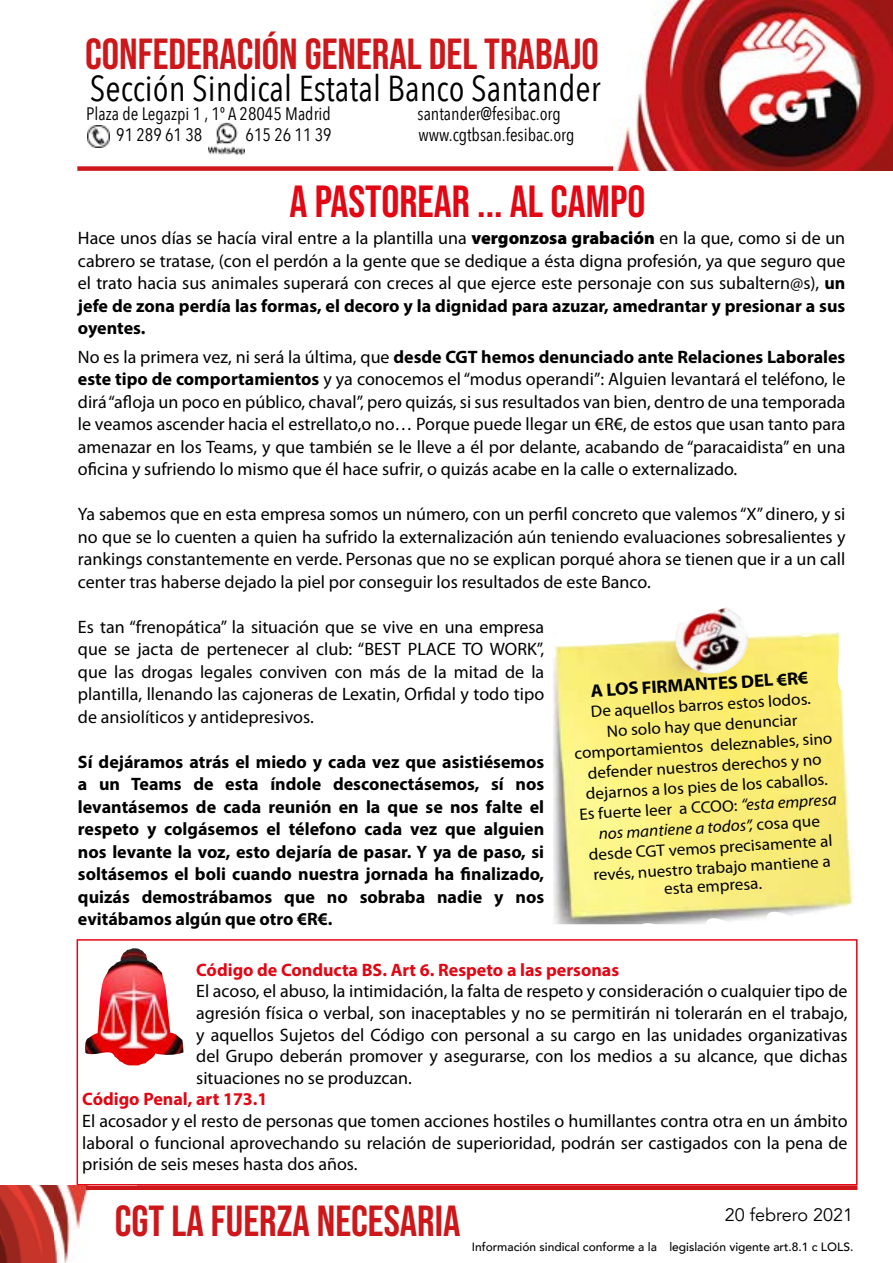
<style>
.page{position:relative;width:893px;height:1263px;background:#fff}
.page>*{position:absolute;margin:0;border:0;box-sizing:border-box;transform-origin:0 0}
.t1{font:45px "Bebas Neue";color:#e30613}
.t2{font:43.5px "Bebas Neue";color:#cd171a}
.t3{font:36px "Avenir Next Condensed";color:#000}
.t4{font:18px/22.5px "Myriad Pro";color:#000;text-align:justify}
.t5{font:700 18px/22.5px "Myriad Pro";color:#000;text-align:justify}
.t6{font:18px "Avenir Next Condensed";color:#000}
.t7{font:700 18px "Myriad Pro";color:#e30613}
.t8{font:700 18px "Myriad Pro";color:#000;scale:1.04 1}
.t9{font:18px "Avenir";color:#000}
.t10{font:16.5px/20.4px "Myriad Pro";color:#000;text-align:center;scale:1.04 1}
.t11{font:500 12px "Avenir";color:#000}
.s1{font-weight:900}
.s2{font-weight:700}
.s3{font-style:italic}
</style>
<div class="page">
<div style="left:77px;top:939px;width:780px;height:246px;border:2px solid #e30613"></div>
<img style="left:613px;top:0;width:280px;height:171px">
<img style="left:53px;top:1185px;width:36px;height:78px">
<div style="left:86px;top:1185px;width:771px;height:5px;background:#cd171a"></div>
<img style="left:0;top:1185px;width:53px;height:78px">
<img style="left:88px;top:125px;width:22px;height:22px">
<img style="left:209px;top:122px;width:36px;height:32px">
<div style="left:77px;top:166px;width:536px;height:5px;background:#cd171a"></div>
<img style="left:553px;top:632px;width:301px;height:292px">
<img style="left:673px;top:607px;width:78px;height:69px">
<img style="left:85px;top:948px;width:98px;height:117px">
<h2 class="t2" style="left:85px;top:29px;width:515px">CONFEDERACIÓN GENERAL DEL TRABAJO</h2>
<h3 class="t3" style="left:90px;top:57px;width:512px">Sección Sindical Estatal Banco Santander</h3>
<p class="t6" style="left:86px;top:98px;width:246px">Plaza de Legazpi 1 , 1º A 28045 Madrid</p>
<p class="t6" style="left:418px;top:98px;width:145px">santander@fesibac.org</p>
<p class="t6" style="left:116px;top:119px;width:88px">91 289 61 38</p>
<p class="t6" style="left:246px;top:119px;width:88px">615 26 11 39</p>
<p class="t6" style="left:418px;top:119px;width:158px">www.cgtbsan.fesibac.org</p>
<h1 class="t1" style="left:289px;top:176px;width:357px">A PASTOREAR ... AL CAMPO</h1>
<p class="t4" style="left:78px;top:227px;width:769px">Hace unos días se hacía viral entre a la plantilla una <span class="s1">vergonzosa grabación</span> en la que, como si de un cabrero se tratase, (con el perdón a la gente que se dedique a ésta digna profesión, ya que seguro que el trato hacia sus animales superará con creces al que ejerce este personaje con sus subaltern@s), <span class="s2">un jefe de zona perdía las formas, el decoro y la dignidad para azuzar, amedrantar y presionar a sus oyentes.</span></p>
<p class="t4" style="left:78px;top:345px;width:769px">No es la primera vez, ni será la última, que <span class="s2">desde CGT hemos denunciado ante Relaciones Laborales este tipo de comportamientos</span> y ya conocemos el “modus operandi”: Alguien levantará el teléfono, le dirá “afloja un poco en público, chaval”, pero quizás, si sus resultados van bien, dentro de una temporada le veamos ascender hacia el estrellato,o no… Porque puede llegar un €R€, de estos que usan tanto para amenazar en los Teams, y que también se le lleve a él por delante, acabando de “paracaidista” en una oficina y sufriendo lo mismo que él hace sufrir, o quizás acabe en la calle o externalizado.</p>
<p class="t4" style="left:78px;top:503px;width:769px">Ya sabemos que en esta empresa somos un número, con un perfil concreto que valemos “X” dinero, y si no que se lo cuenten a quien ha sufrido la externalización aún teniendo evaluaciones sobresalientes y rankings constantemente en verde. Personas que no se explican porqué ahora se tienen que ir a un call center tras haberse dejado la piel por conseguir los resultados de este Banco.</p>
<p class="t4" style="left:78px;top:615px;width:468px">Es tan “frenopática” la situación que se vive en una empresa que se jacta de pertenecer al club: “BEST PLACE TO WORK”, que las drogas legales conviven con más de la mitad de la plantilla, llenando las cajoneras de Lexatin, Orfidal y todo tipo de ansiolíticos y antidepresivos.</p>
<p class="t5" style="left:78px;top:750px;width:468px">Sí dejáramos atrás el miedo y cada vez que asistiésemos a un Teams de esta índole desconectásemos, sí nos levantásemos de cada reunión en la que se nos falte el respeto y colgásemos el télefono cada vez que alguien nos levante la voz, esto dejaría de pasar. Y ya de paso, si soltásemos el boli cuando nuestra jornada ha finalizado, quizás demostrábamos que no sobraba nadie y nos evitábamos algún que otro €R€.</p>
<p class="t8" style="left:590px;top:678px;width:211px;rotate:-3deg">A LOS FIRMANTES DEL €R€</p>
<p class="t10" style="left:572px;top:701px;width:251px;rotate:-3deg">De aquellos barros estos lodos.<br>No solo hay que denunciar comportamientos deleznables, sino defender nuestros derechos y no dejarnos a los pies de los caballos.<br>Es fuerte leer a CCOO: <span class="s3">“esta empresa nos mantiene a todos”,</span> cosa que desde CGT vemos precisamente al revés, nuestro trabajo mantiene a</p>
<p class="t10" style="left:664px;top:878px;width:96px;rotate:-3deg">esta empresa.</p>
<p class="t7" style="left:196px;top:958px;width:425px">Código de Conducta BS. Art 6. Respeto a las personas</p>
<p class="t4" style="left:196px;top:980px;width:653px;line-height:21.6px">El acoso, el abuso, la intimidación, la falta de respeto y consideración o cualquier tipo de agresión física o verbal, son inaceptables y no se permitirán ni tolerarán en el trabajo, y aquellos Sujetos del Código con personal a su cargo en las unidades organizativas del Grupo deberán promover y asegurarse, con los medios a su alcance, que dichas situaciones no se produzcan.</p>
<p class="t7" style="left:82px;top:1087px;width:187px">Código Penal, art 173.1</p>
<p class="t4" style="left:82px;top:1110px;width:767px;line-height:21.6px">El acosador y el resto de personas que tomen acciones hostiles o humillantes contra otra en un ámbito laboral o funcional aprovechando su relación de superioridad, podrán ser castigados con la pena de prisión de seis meses hasta dos años.</p>
<h2 class="t2" style="left:115px;top:1196px;width:347px">CGT LA FUERZA NECESARIA</h2>
<p class="t9" style="left:725px;top:1204px;width:130px">20 febrero 2021</p>
<p class="t11" style="left:472px;top:1236px;width:383px">Información sindical conforme a la legislación vigente art.8.1 c LOLS.</p>
</div>
